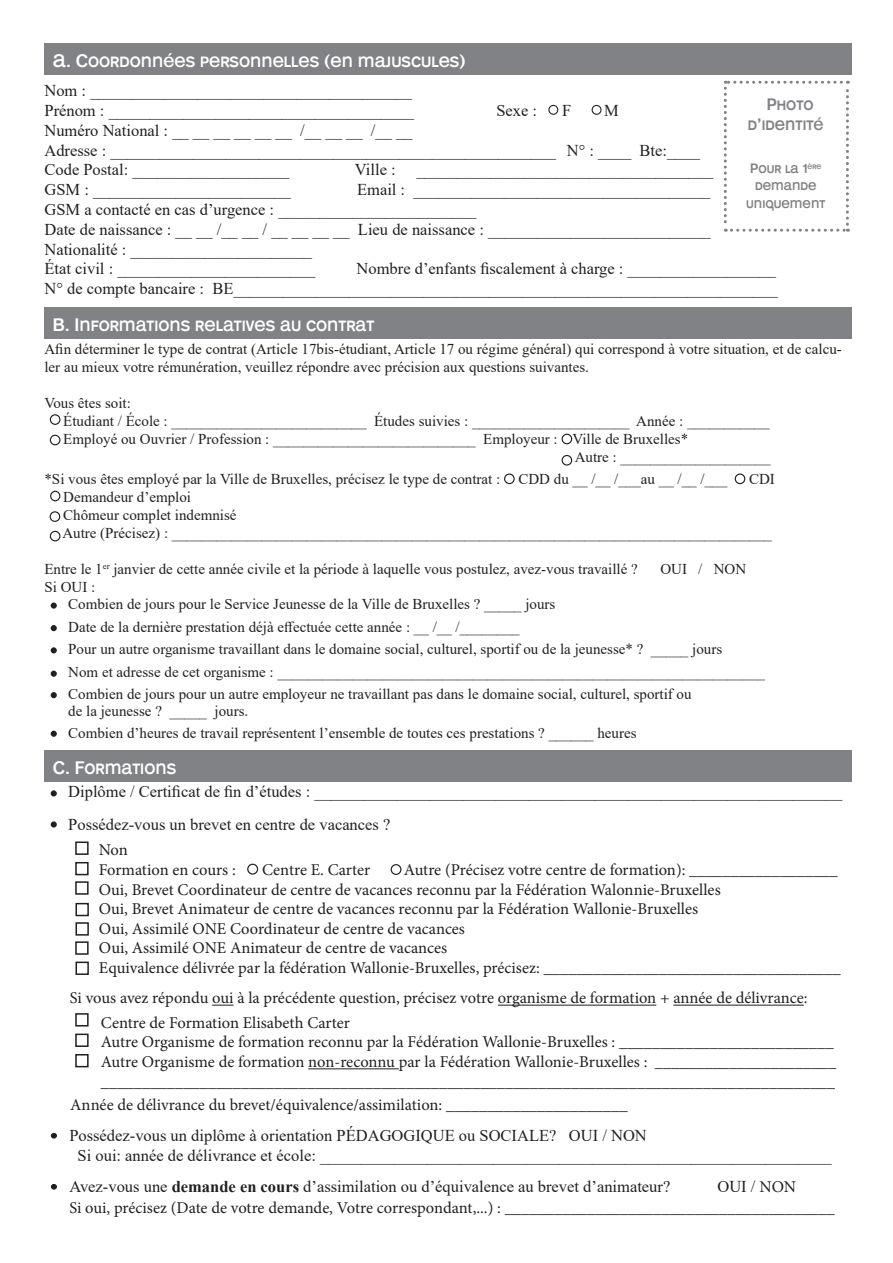
<style>
.page{position:relative;width:893px;height:1263px;background:#fff}
.page>*{position:absolute;margin:0;border:0;box-sizing:border-box;transform-origin:0 0}
.t1{font:18px "Mono Alphabet";color:#fff}
.t2{font:16.5px/19.8px "Times New Roman";color:#231f20}
.t3{font:16.5px/19.8px "Minion Pro";color:#231f20}
.t4{font:16.5px "Mono Alphabet";color:#808285}
.t5{font:15px/18px "Times New Roman";color:#231f20}
.t6{font:13.5px/16.2px "Mono Alphabet";color:#808285;text-align:center}
.s1{font-weight:700}
.s2{font-family:"Minion Pro"}
</style>
<div class="page">
<svg style="left:724px;top:81px;width:125px;height:151px"></svg>
<div style="left:44px;top:43px;width:808px;height:32px;background:#808285"></div>
<div style="left:44px;top:307px;width:808px;height:31px;background:#808285"></div>
<div style="left:592px;top:105px;width:9px;height:10px;border:1px solid #231f20;border-radius:50%"></div>
<div style="left:548px;top:105px;width:10px;height:10px;border:1px solid #231f20;border-radius:50%"></div>
<div style="left:504px;top:473px;width:11px;height:11px;border:1px solid #231f20;border-radius:50%"></div>
<div style="left:735px;top:473px;width:10px;height:11px;border:1px solid #231f20;border-radius:50%"></div>
<div style="left:50px;top:414px;width:10px;height:11px;border:1px solid #231f20;border-radius:50%"></div>
<div style="left:50px;top:435px;width:10px;height:10px;border:1px solid #231f20;border-radius:50%"></div>
<div style="left:50px;top:491px;width:10px;height:10px;border:1px solid #231f20;border-radius:50%"></div>
<div style="left:51px;top:602px;width:6px;height:7px;border:1px solid #231f20;border-radius:50%"></div>
<svg style="left:51px;top:625px;width:6px;height:6px"></svg>
<svg style="left:51px;top:647px;width:6px;height:6px"></svg>
<svg style="left:51px;top:671px;width:6px;height:6px"></svg>
<svg style="left:51px;top:692px;width:6px;height:6px"></svg>
<svg style="left:51px;top:731px;width:6px;height:6px"></svg>
<div style="left:44px;top:750px;width:808px;height:32px;background:#808285"></div>
<svg style="left:51px;top:790px;width:6px;height:6px"></svg>
<svg style="left:51px;top:821px;width:6px;height:6px"></svg>
<svg style="left:51px;top:1133px;width:6px;height:5px"></svg>
<svg style="left:51px;top:1184px;width:6px;height:5px"></svg>
<div style="left:75px;top:841px;width:14px;height:14px;border:2px solid #231f20"></div>
<div style="left:75px;top:862px;width:14px;height:13px;border:2px solid #231f20"></div>
<div style="left:75px;top:881px;width:14px;height:14px;border:2px solid #231f20"></div>
<div style="left:75px;top:903px;width:14px;height:13px;border:2px solid #231f20"></div>
<div style="left:75px;top:922px;width:14px;height:14px;border:2px solid #231f20"></div>
<svg style="left:212px;top:1005px;width:22px;height:1px"></svg>
<hr style="left:498px;top:1005px;width:158px;height:1px;background:#231f20">
<hr style="left:673px;top:1005px;width:131px;height:1px;background:#231f20">
<div style="left:75px;top:1013px;width:14px;height:13px;border:2px solid #231f20"></div>
<hr style="left:308px;top:1068px;width:91px;height:1px;background:#231f20">
<div style="left:75px;top:1033px;width:14px;height:14px;border:2px solid #231f20"></div>
<div style="left:75px;top:941px;width:14px;height:14px;border:2px solid #231f20"></div>
<div style="left:75px;top:1054px;width:14px;height:13px;border:2px solid #231f20"></div>
<div style="left:75px;top:961px;width:14px;height:14px;border:2px solid #231f20"></div>
<div style="left:247px;top:864px;width:11px;height:11px;border:1px solid #231f20;border-radius:50%"></div>
<div style="left:391px;top:864px;width:10px;height:11px;border:1px solid #231f20;border-radius:50%"></div>
<div style="left:50px;top:511px;width:10px;height:11px;border:1px solid #231f20;border-radius:50%"></div>
<div style="left:562px;top:455px;width:10px;height:11px;border:1px solid #231f20;border-radius:50%"></div>
<div style="left:562px;top:434px;width:10px;height:10px;border:1px solid #231f20;border-radius:50%"></div>
<div style="left:50px;top:531px;width:10px;height:10px;border:1px solid #231f20;border-radius:50%"></div>
<p class="t1" style="left:53px;top:51px;width:414px">A. Coordonnées personnelles (en majuscules)</p>
<p class="t2" style="left:44px;top:80px;width:369px">Nom : _______________________________________</p>
<p class="t2" style="left:44px;top:100px;width:371px">Prénom : _____________________________________</p>
<p class="t2" style="left:496px;top:100px;width:42px">Sexe :</p>
<p class="t2" style="left:562px;top:100px;width:11px">F</p>
<p class="t2" style="left:604px;top:100px;width:16px">M</p>
<p class="t2" style="left:44px;top:120px;width:370px">Numéro National : __ __ __ __ __ __ /__ __ __ /__ __</p>
<p class="t2" style="left:44px;top:140px;width:657px">Adresse : ______________________________________________________ N° : ____ Bte:____</p>
<p class="t2" style="left:44px;top:159px;width:246px">Code Postal: ___________________</p>
<p class="t2" style="left:355px;top:159px;width:42px">Ville :</p>
<p class="t2" style="left:416px;top:159px;width:298px">____________________________________</p>
<p class="t2" style="left:44px;top:179px;width:248px">GSM : ________________________</p>
<p class="t2" style="left:357px;top:179px;width:355px">Email : ____________________________________</p>
<p class="t2" style="left:44px;top:199px;width:433px">GSM a contacté en cas d’urgence : ________________________</p>
<p class="t2" style="left:44px;top:219px;width:668px">Date de naissance : __ __ /__ __ / __ __ __ __ Lieu de naissance : ___________________________<br>Nationalité : ______________________</p>
<p class="t2" style="left:44px;top:258px;width:272px">État civil : ________________________</p>
<p class="t2" style="left:357px;top:258px;width:421px">Nombre d’enfants fiscalement à charge : __________________</p>
<p class="t2" style="left:44px;top:278px;width:735px">N° de compte bancaire : BE__________________________________________________________________</p>
<p class="t4" style="left:767px;top:95px;width:48px">Photo</p>
<p class="t4" style="left:748px;top:115px;width:78px">d’identité</p>
<p class="t6" style="left:750px;top:161px;width:73px">Pour la 1<sup>ère </sup>demande</p>
<p class="t6" style="left:746px;top:195px;width:81px">uniquement</p>
<p class="t1" style="left:53px;top:314px;width:323px">B. Informations relatives au contrat</p>
<p class="t5" style="left:44px;top:339px;width:799px">Afin déterminer le type de contrat (Article 17bis-étudiant, Article 17 ou régime général) qui correspond à votre situation, et de calcu&shy;ler au mieux votre rémunération, veuillez répondre avec précision aux questions suivantes.</p>
<p class="t5" style="left:44px;top:393px;width:88px">Vous êtes soit:</p>
<p class="t5" style="left:63px;top:411px;width:708px">Étudiant / École : __________________________ Études suivies : _____________________ Année : ___________</p>
<p class="t5" style="left:575px;top:429px;width:197px;text-indent:-511px">Employé ou Ouvrier / Profession : ___________________________ Employeur : Ville de Bruxelles*<br>Autre : ____________________</p>
<p class="t5" style="left:44px;top:470px;width:684px">*Si vous êtes employé par la Ville de Bruxelles, précisez le type de contrat : CDD du __ /__ /___au __ /__ /___</p>
<p class="t5" style="left:749px;top:470px;width:27px">CDI</p>
<p class="t5" style="left:63px;top:488px;width:129px">Demandeur d’emploi</p>
<p class="t5" style="left:63px;top:506px;width:175px">Chômeur complet indemnisé</p>
<p class="t5" style="left:62px;top:524px;width:711px">Autre (Précisez) : ________________________________________________________________________________</p>
<p class="t5" style="left:44px;top:560px;width:595px">Entre le 1<sup>er</sup> janvier de cette année civile et la période à laquelle vous postulez, avez-vous travaillé ?</p>
<p class="t5" style="left:660px;top:560px;width:87px">OUI / NON</p>
<p class="t5" style="left:44px;top:578px;width:52px">Si OUI :</p>
<p class="t5" style="left:68px;top:594px;width:489px">Combien de jours pour le Service Jeunesse de la Ville de Bruxelles ? _____ jours</p>
<p class="t5" style="left:68px;top:617px;width:453px">Date de la dernière prestation déjà effectuée cette année : __ /__ /________</p>
<p class="t5" style="left:68px;top:639px;width:655px">Pour un autre organisme travaillant dans le domaine social, culturel, sportif ou de la jeunesse* ? _____ jours</p>
<p class="t5" style="left:68px;top:662px;width:698px">Nom et adresse de cet organisme : _________________________________________________________________</p>
<p class="t5" style="left:68px;top:684px;width:625px">Combien de jours pour un autre employeur ne travaillant pas dans le domaine social, culturel, sportif ou</p>
<p class="t5" style="left:68px;top:699px;width:570px;line-height:22.5px">de la jeunesse ? _____ jours.<br>Combien d’heures de travail représentent l’ensemble de toutes ces prestations ? ______ heures</p>
<p class="t1" style="left:53px;top:758px;width:125px">C. Formations</p>
<p class="t2" style="left:68px;top:781px;width:776px">Diplôme / Certificat de fin d’études : ________________________________________________________________</p>
<p class="t2" style="left:68px;top:814px;width:324px">Possédez-vous un brevet en centre de vacances ?</p>
<p class="t3" style="left:99px;top:840px;width:31px">Non</p>
<p class="t3" style="left:99px;top:860px;width:139px">Formation en cours :</p>
<p class="t3" style="left:262px;top:860px;width:110px">Centre E. Carter</p>
<p class="t3" style="left:404px;top:860px;width:435px">Autre (Précisez votre centre de formation): __________________</p>
<p class="t3" style="left:99px;top:879px;width:623px">Oui, Brevet Coordinateur de centre de vacances reconnu par la Fédération Walonnie-Bruxelles</p>
<p class="t3" style="left:99px;top:899px;width:601px">Oui, Brevet Animateur de centre de vacances reconnu par la Fédération Wallonie-Bruxelles</p>
<p class="t3" style="left:99px;top:918px;width:368px">Oui, Assimilé ONE Coordinateur de centre de vacances</p>
<p class="t3" style="left:99px;top:938px;width:743px">Oui, Assimilé ONE Animateur de centre de vacances<br>Equivalence délivrée par la fédération Wallonie-Bruxelles, précisez: ____________________________________</p>
<p class="t3" style="left:70px;top:988px;width:739px">Si vous avez répondu oui à la précédente question, précisez votre organisme de formation + année de délivrance:</p>
<p class="t3" style="left:101px;top:1012px;width:251px">Centre de Formation Elisabeth Carter</p>
<p class="t3" style="left:101px;top:1032px;width:734px">Autre Organisme de formation reconnu par la Fédération Wallonie-Bruxelles : __________________________</p>
<p class="t3" style="left:101px;top:1052px;width:737px">Autre Organisme de formation non-reconnu par la Fédération Wallonie-Bruxelles : ______________________ _________________________________________________________________________________________</p>
<p class="t3" style="left:70px;top:1095px;width:559px">Année de délivrance du brevet/équivalence/assimilation: ______________________</p>
<p class="t2" style="left:69px;top:1125px;width:579px">Possédez-vous un diplôme à orientation PÉDAGOGIQUE ou SOCIALE? OUI / NON</p>
<p class="t2" style="left:78px;top:1145px;width:755px">Si oui: année de délivrance et école: ______________________________________________________________</p>
<p class="t2" style="left:69px;top:1175px;width:602px">Avez-vous une <span class="s1">demande en cours</span> d’assimilation ou d’équivalence au brevet d’animateur?</p>
<p class="t2" style="left:717px;top:1175px;width:80px">OUI / <span class="s2">NON</span></p>
<p class="t3" style="left:69px;top:1198px;width:767px">Si oui, précisez (Date de votre demande, Votre correspondant,...) : ________________________________________</p>
</div>
